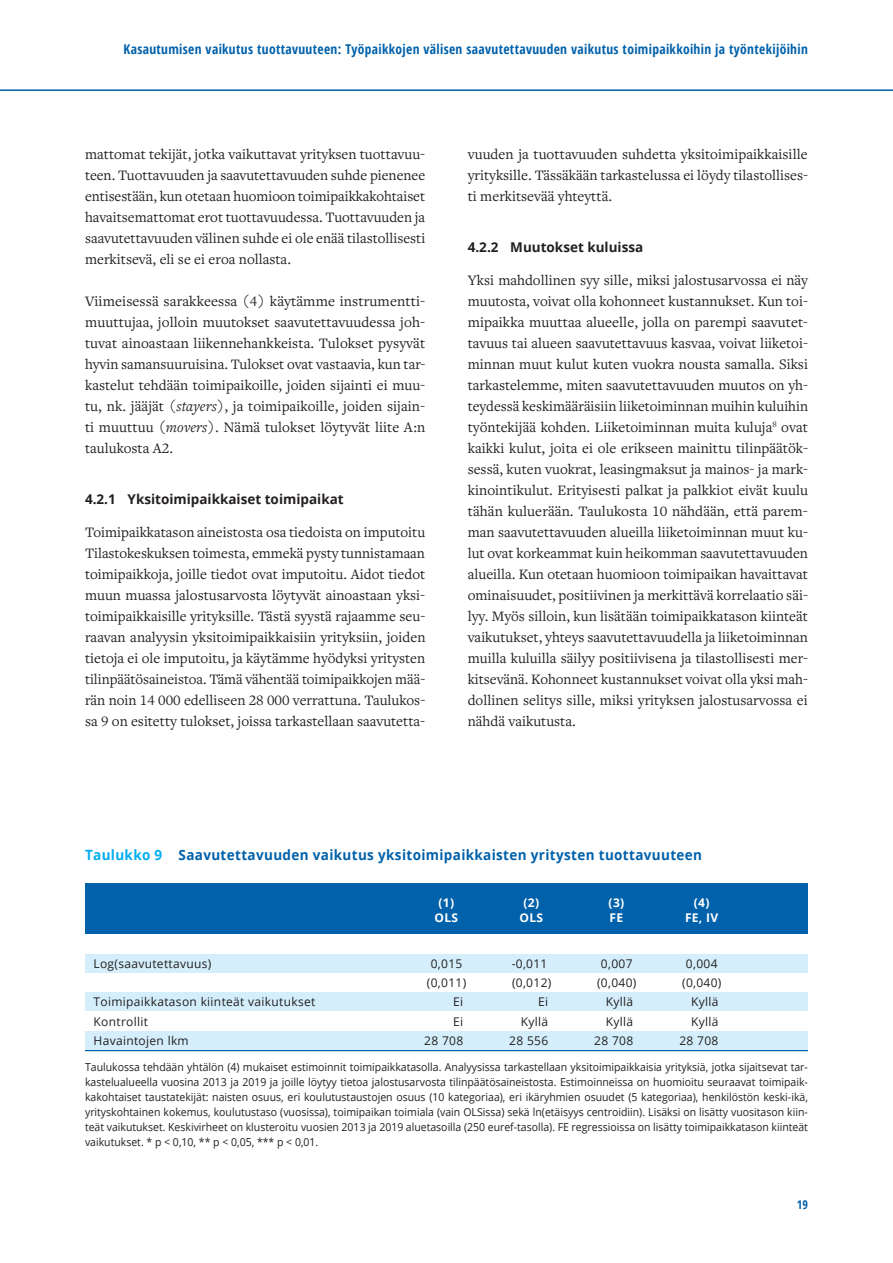
<style>
.page{position:relative;width:893px;height:1263px;background:#fff}
.page>*{position:absolute;margin:0;border:0;box-sizing:border-box;transform-origin:0 0}
.t1{font:15px/21px "Freight Text Pro";color:#231f20;text-align:justify}
.t2{font:700 14.1px "Open Sans";letter-spacing:.025em;color:#0161aa;scale:.95 1}
.t3{font:700 condensed 13.5px "Open Sans";letter-spacing:.025em;color:#0161aa}
.t4{font:700 13.5px "Open Sans";color:#231f20}
.t5{font:12px "Open Sans";letter-spacing:.025em;color:#231f20}
.t6{font:700 12px "Open Sans";letter-spacing:.025em;color:#fff}
.t7{font:700 condensed 12px "Open Sans";color:#0161aa}
.t8{font:10.95px/15px "Open Sans";color:#231f20;text-align:justify;scale:.95 1}
.s1{font-style:italic}
.s2{color:#00aeef}
</style>
<div class="page">
<hr style="left:0;top:89px;width:893px;height:2px;background:#0161aa">
<hr style="left:85px;top:1050px;width:723px;height:1px;background:#0161aa">
<div style="left:85px;top:954px;width:723px;height:19px;background:#d4effb"></div>
<div style="left:85px;top:992px;width:723px;height:19px;background:#d4effb"></div>
<div style="left:85px;top:1031px;width:723px;height:19px;background:#d4effb"></div>
<div style="left:85px;top:883px;width:723px;height:51px;background:#0161aa"></div>
<p class="t3" style="left:123px;top:40px;width:686px">Kasautumisen vaikutus tuottavuuteen: Työpaikkojen välisen saavutettavuuden vaikutus toimipaikkoihin ja työntekijöihin</p>
<p class="t1" style="left:85px;top:143px;width:342px">mattomat tekijät, jotka vaikuttavat yrityksen tuottavuu&shy;teen. Tuottavuuden ja saavutettavuuden suhde pienenee entisestään, kun otetaan huomioon toimipaikkakohtaiset havaitsemattomat erot tuottavuudessa. Tuottavuuden ja saavutettavuuden välinen suhde ei ole enää tilastollisesti merkitsevä, eli se ei eroa nollasta.</p>
<p class="t1" style="left:85px;top:290px;width:342px">Viimeisessä sarakkeessa (4) käytämme instrumentti&shy;muuttujaa, jolloin muutokset saavutettavuudessa joh&shy;tuvat ainoastaan liikennehankkeista. Tulokset pysyvät hyvin samansuuruisina. Tulokset ovat vastaavia, kun tar&shy;kastelut tehdään toimipaikoille, joiden sijainti ei muu&shy;tu, nk. jääjät (<span class="s1">stayers</span>), ja toimipaikoille, joiden sijain&shy;ti muuttuu (<span class="s1">movers</span>). Nämä tulokset löytyvät liite A:n taulukosta A2.</p>
<p class="t4" style="left:85px;top:490px;width:260px">4.2.1 Yksitoimipaikkaiset toimipaikat</p>
<p class="t1" style="left:85px;top:521px;width:342px">Toimipaikkatason aineistosta osa tiedoista on imputoitu Tilastokeskuksen toimesta, emmekä pysty tunnistamaan toimipaikkoja, joille tiedot ovat imputoitu. Aidot tiedot muun muassa jalostusarvosta löytyvät ainoastaan yksi&shy;toimipaikkaisille yrityksille. Tästä syystä rajaamme seu&shy;raavan analyysin yksitoimipaikkaisiin yrityksiin, joiden tietoja ei ole imputoitu, ja käytämme hyödyksi yritysten tilinpäätösaineistoa. Tämä vähentää toimipaikkojen mää&shy;rän noin 14 000 edelliseen 28 000 verrattuna. Taulukos&shy;sa 9 on esitetty tulokset, joissa tarkastellaan saavutetta-</p>
<p class="t1" style="left:468px;top:143px;width:342px">vuuden ja tuottavuuden suhdetta yksitoimipaikkaisille yrityksille. Tässäkään tarkastelussa ei löydy tilastollises&shy;ti merkitsevää yhteyttä.</p>
<p class="t4" style="left:468px;top:238px;width:177px">4.2.2 Muutokset kuluissa</p>
<p class="t1" style="left:468px;top:269px;width:342px">Yksi mahdollinen syy sille, miksi jalostusarvossa ei näy muutosta, voivat olla kohonneet kustannukset. Kun toi&shy;mipaikka muuttaa alueelle, jolla on parempi saavutet&shy;tavuus tai alueen saavutettavuus kasvaa, voivat liiketoi&shy;minnan muut kulut kuten vuokra nousta samalla. Siksi tarkastelemme, miten saavutettavuuden muutos on yh&shy;teydessä keskimääräisiin liiketoiminnan muihin kuluihin työntekijää kohden. Liiketoiminnan muita kuluja<sup>8</sup> ovat kaikki kulut, joita ei ole erikseen mainittu tilinpäätök&shy;sessä, kuten vuokrat, leasingmaksut ja mainos- ja mark&shy;kinointikulut. Erityisesti palkat ja palkkiot eivät kuulu tähän kuluerään. Taulukosta 10 nähdään, että parem&shy;man saavutettavuuden alueilla liiketoiminnan muut ku&shy;lut ovat korkeammat kuin heikomman saavutettavuuden alueilla. Kun otetaan huomioon toimipaikan havaittavat ominaisuudet, positiivinen ja merkittävä korrelaatio säi&shy;lyy. Myös silloin, kun lisätään toimipaikkatason kiinteät vaikutukset, yhteys saavutettavuudella ja liiketoiminnan muilla kuluilla säilyy positiivisena ja tilastollisesti mer&shy;kitsevänä. Kohonneet kustannukset voivat olla yksi mah&shy;dollinen selitys sille, miksi yrityksen jalostusarvossa ei nähdä vaikutusta.</p>
<p class="t2" style="left:85px;top:845px;width:651px"><span class="s2">Taulukko 9</span> Saavutettavuuden vaikutus yksitoimipaikkaisten yritysten tuottavuuteen</p>
<p class="t6" style="left:438px;top:894px;width:17px">(1)</p>
<p class="t6" style="left:524px;top:894px;width:17px">(2)</p>
<p class="t6" style="left:609px;top:894px;width:17px">(3)</p>
<p class="t6" style="left:694px;top:894px;width:17px">(4)</p>
<p class="t6" style="left:435px;top:909px;width:25px">OLS</p>
<p class="t6" style="left:520px;top:909px;width:25px">OLS</p>
<p class="t6" style="left:610px;top:909px;width:15px">FE</p>
<p class="t6" style="left:685px;top:909px;width:35px">FE, IV</p>
<p class="t5" style="left:94px;top:955px;width:119px">Log(saavutettavuus)</p>
<p class="t5" style="left:431px;top:955px;width:33px">0,015</p>
<p class="t5" style="left:512px;top:955px;width:37px">-0,011</p>
<p class="t5" style="left:601px;top:955px;width:33px">0,007</p>
<p class="t5" style="left:686px;top:955px;width:33px">0,004</p>
<p class="t5" style="left:427px;top:975px;width:41px">(0,011)</p>
<p class="t5" style="left:512px;top:975px;width:41px">(0,012)</p>
<p class="t5" style="left:597px;top:975px;width:41px">(0,040)</p>
<p class="t5" style="left:682px;top:975px;width:41px">(0,040)</p>
<p class="t5" style="left:94px;top:994px;width:223px">Toimipaikkatason kiinteät vaikutukset</p>
<p class="t5" style="left:453px;top:994px;width:12px">Ei</p>
<p class="t5" style="left:538px;top:994px;width:12px">Ei</p>
<p class="t5" style="left:606px;top:994px;width:29px">Kyllä</p>
<p class="t5" style="left:691px;top:994px;width:29px">Kyllä</p>
<p class="t5" style="left:94px;top:1013px;width:56px">Kontrollit</p>
<p class="t5" style="left:453px;top:1013px;width:12px">Ei</p>
<p class="t5" style="left:521px;top:1013px;width:29px">Kyllä</p>
<p class="t5" style="left:606px;top:1013px;width:29px">Kyllä</p>
<p class="t5" style="left:691px;top:1013px;width:29px">Kyllä</p>
<p class="t5" style="left:94px;top:1032px;width:97px">Havaintojen lkm</p>
<p class="t5" style="left:424px;top:1032px;width:40px">28 708</p>
<p class="t5" style="left:509px;top:1032px;width:40px">28 556</p>
<p class="t5" style="left:594px;top:1032px;width:40px">28 708</p>
<p class="t5" style="left:679px;top:1032px;width:40px">28 708</p>
<p class="t8" style="left:85px;top:1059px;width:762px">Taulukossa tehdään yhtälön (4) mukaiset estimoinnit toimipaikkatasolla. Analyysissa tarkastellaan yksitoimipaikkaisia yrityksiä, jotka sijaitsevat tar&shy;kastelualueella vuosina 2013 ja 2019 ja joille löytyy tietoa jalostusarvosta tilinpäätösaineistosta. Estimoinneissa on huomioitu seuraavat toimipaik&shy;kakohtaiset taustatekijät: naisten osuus, eri koulutustaustojen osuus (10 kategoriaa), eri ikäryhmien osuudet (5 kategoriaa), henkilöstön keski-ikä, yrityskohtainen kokemus, koulutustaso (vuosissa), toimipaikan toimiala (vain OLSissa) sekä ln(etäisyys centroidiin). Lisäksi on lisätty vuositason kiin&shy;teät vaikutukset. Keskivirheet on klusteroitu vuosien 2013 ja 2019 aluetasoilla (250 euref-tasolla). FE regressioissa on lisätty toimipaikkatason kiinteät vaikutukset. * p &lt; 0,10, ** p &lt; 0,05, *** p &lt; 0,01.</p>
<p class="t7" style="left:797px;top:1196px;width:13px">19</p>
</div>
